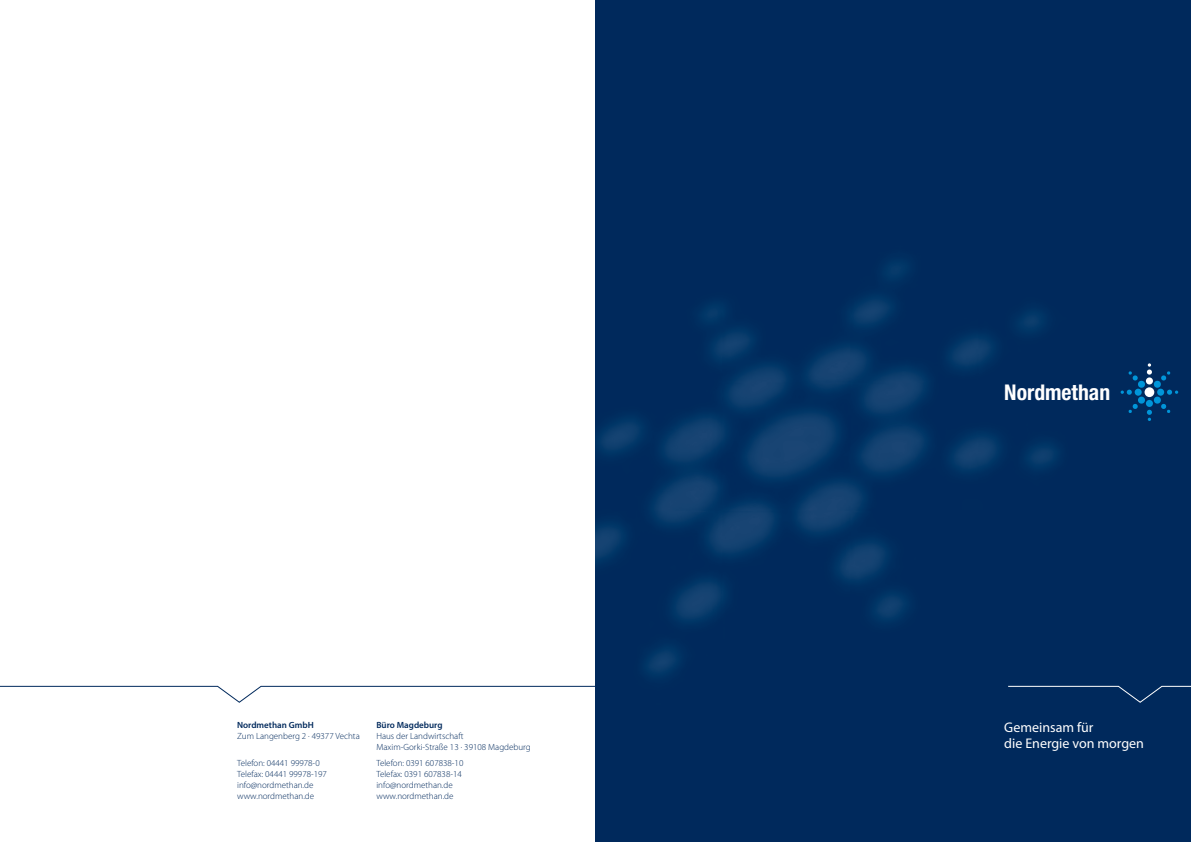
<style>
.page{position:relative;width:1191px;height:842px;background:#fff}
.page>*{position:absolute;margin:0;border:0;box-sizing:border-box;transform-origin:0 0}
.t1{font:700 condensed 21.7px "Helvetica Neue LT Std";color:#fff}
.t2{font:14px/16px "Myriad Pro";color:#fff}
.t3{font:300 9px/11px "Myriad Pro";color:#00295c}
.t4{font:600 9px "Myriad Pro";color:#00295c}
</style>
<div class="page">
<img style="left:595px;top:0;width:596px;height:842px">
<svg style="left:1120px;top:363px;width:58px;height:58px"></svg>
<svg style="left:1007px;top:686px;width:184px;height:17px"></svg>
<svg style="left:0;top:686px;width:596px;height:17px"></svg>
<p class="t4" style="left:237px;top:720px;width:78px">Nordmethan GmbH</p>
<p class="t3" style="left:237px;top:731px;width:124px">Zum Langenberg 2 · 49377 Vechta</p>
<p class="t3" style="left:237px;top:758px;width:91px">Telefon: 04441 99978-0<br>Telefax: 04441 99978-197 info@nordmethan.de www.nordmethan.de</p>
<p class="t4" style="left:376px;top:720px;width:68px">Büro Magdeburg</p>
<p class="t3" style="left:376px;top:731px;width:156px">Haus der Landwirtschaft<br>Maxim-Gorki-Straße 13 · 39108 Magdeburg</p>
<p class="t3" style="left:376px;top:758px;width:88px">Telefon: 0391 607838-10<br>Telefax: 0391 607838-14 info@nordmethan.de www.nordmethan.de</p>
<h1 class="t1" style="left:1004px;top:379px;width:107px">Nordmethan</h1>
<h2 class="t2" style="left:1004px;top:720px;width:141px">Gemeinsam für<br>die Energie von morgen</h2>
</div>
